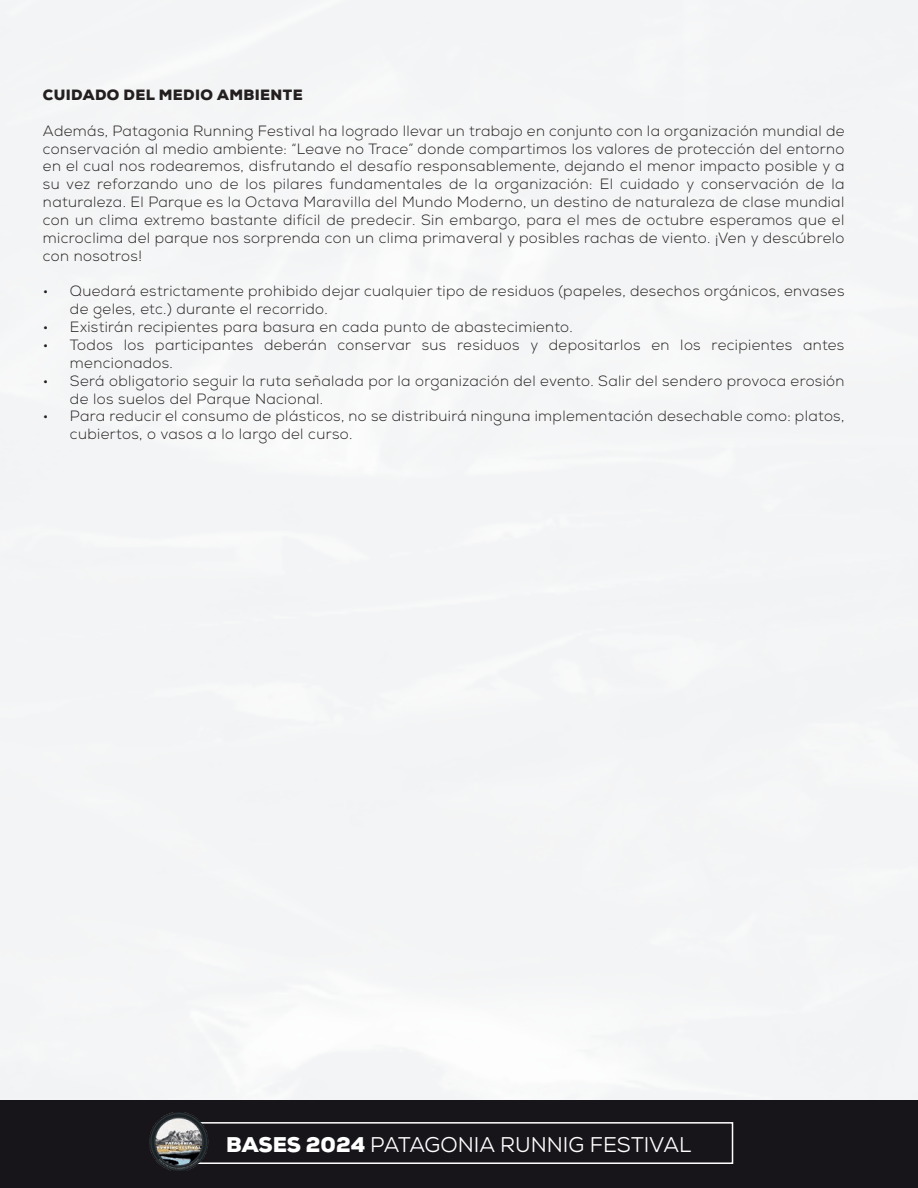
<style>
.page{position:relative;width:918px;height:1188px;background:#fff}
.page>*{position:absolute;margin:0;border:0;box-sizing:border-box;transform-origin:0 0}
.t1{font:21.3px "Nexa";color:#fff}
.t2{font:300 14.85px/17.9px "Nexa";letter-spacing:.025em;color:#231f20}
.t3{font:900 14.85px "Nexa";letter-spacing:.025em;color:#231f20}
.s1{font-weight:900}
</style>
<div class="page">
<div style="left:0;top:1100px;width:918px;height:88px;background:#18151a"></div>
<div style="left:186px;top:1122px;width:547px;height:42px;border:2px solid #fff"></div>
<img style="left:149px;top:1112px;width:61px;height:58px">
<p class="t3" style="left:43px;top:85px;width:261px">CUIDADO DEL MEDIO AMBIENTE</p>
<p class="t2" style="left:43px;top:122px;width:803px;text-align:justify">Además, Patagonia Running Festival ha logrado llevar un trabajo en conjunto con la organización mundial de conservación al medio ambiente: “Leave no Trace” donde compartimos los valores de protección del entorno en el cual nos rodearemos, disfrutando el desafío responsablemente, dejando el menor impacto posible y a su vez reforzando uno de los pilares fundamentales de la organización: El cuidado y conservación de la naturaleza. El Parque es la Octava Maravilla del Mundo Moderno, un destino de naturaleza de clase mundial con un clima extremo bastante difícil de predecir. Sin embargo, para el mes de octubre esperamos que el microclima del parque nos sorprenda con un clima primaveral y posibles rachas de viento. ¡Ven y descúbrelo con nosotros!</p>
<p class="t2" style="left:70px;top:283px;width:776px;text-indent:-27px">• Quedará estrictamente prohibido dejar cualquier tipo de residuos (papeles, desechos orgánicos, envases de geles, etc.) durante el recorrido.</p>
<p class="t2" style="left:43px;top:319px;width:531px">• Existirán recipientes para basura en cada punto de abastecimiento.</p>
<p class="t2" style="left:70px;top:336px;width:776px;text-indent:-27px">• Todos los participantes deberán conservar sus residuos y depositarlos en los recipientes antes mencionados.</p>
<p class="t2" style="left:70px;top:372px;width:776px;text-indent:-27px">• Será obligatorio seguir la ruta señalada por la organización del evento. Salir del sendero provoca erosión de los suelos del Parque Nacional.</p>
<p class="t2" style="left:70px;top:408px;width:776px;text-indent:-27px">• Para reducir el consumo de plásticos, no se distribuirá ninguna implementación desechable como: platos, cubiertos, o vasos a lo largo del curso.</p>
<h1 class="t1" style="left:226px;top:1131px;width:467px"><span class="s1">BASES 2024</span> PATAGONIA RUNNIG FESTIVAL</h1>
</div>
